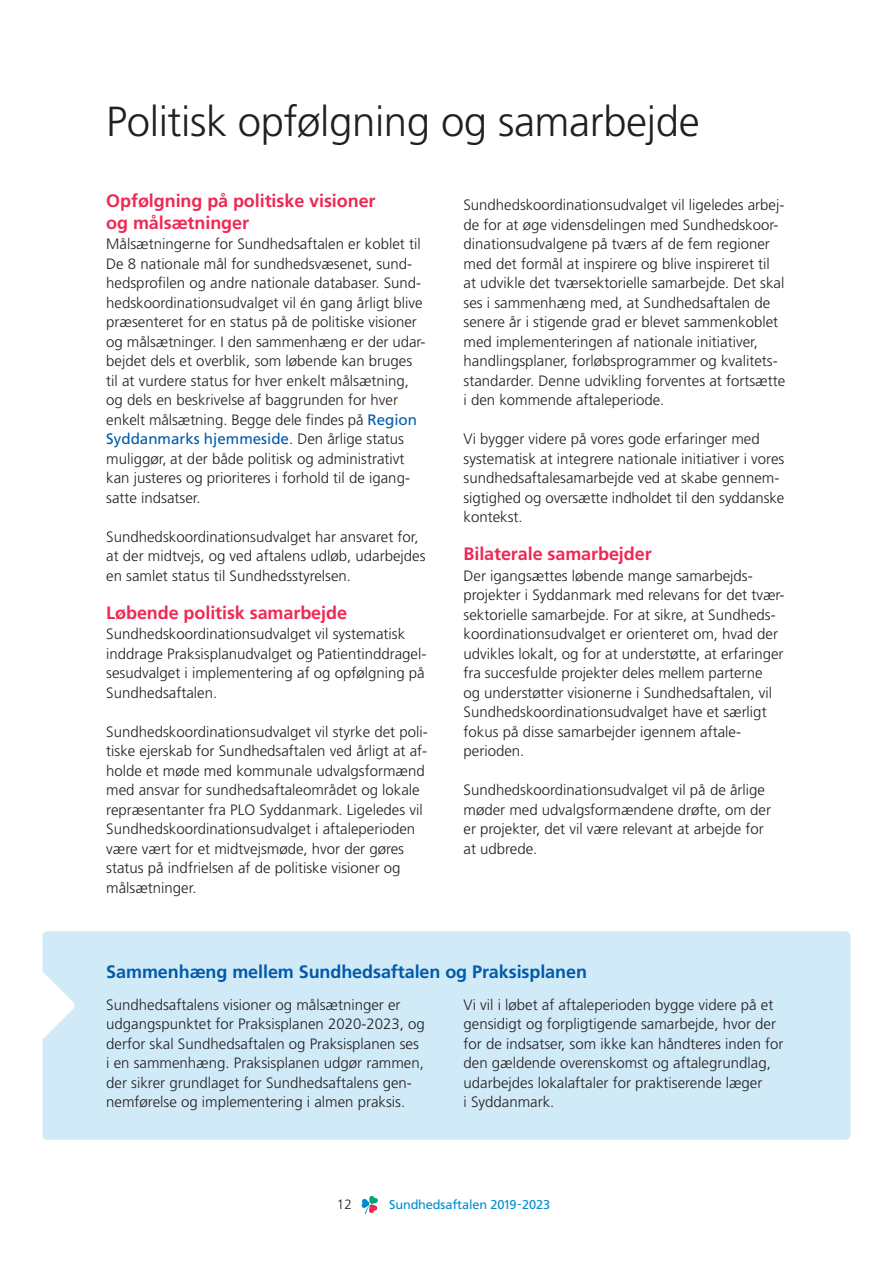
<style>
.page{position:relative;width:893px;height:1263px;background:#fff}
.page>*{position:absolute;margin:0;border:0;box-sizing:border-box;transform-origin:0 0}
.t1{font:300 42px "Frutiger";letter-spacing:-.01em;color:#231f20}
.t2{font:700 18px/21.8px "Frutiger";letter-spacing:-.005em;color:#ee2953}
.t3{font:700 18px "Frutiger";letter-spacing:-.005em;color:#015aaa}
.t4{font:15.15px "Frutiger";color:#015aaa}
.t5{font:300 15px/19.5px "Frutiger";color:#231f20}
.t6{font:300 13.5px "Frutiger";color:#231f20}
.t7{font:12.75px "Frutiger";letter-spacing:-.01em;color:#008cd0}
.s1{font-weight:400;font-size:15.15px;color:#015aaa}
.s2{font-weight:300;font-size:15px;color:#231f20}
</style>
<div class="page">
<svg style="left:361px;top:1196px;width:17px;height:18px"></svg>
<div style="left:43px;top:931px;width:807px;height:209px;background:#d1eaf8;border-radius:4px"></div>
<svg style="left:42px;top:971px;width:33px;height:69px"></svg>
<h1 class="t1" style="left:106px;top:104px;width:595px">Politisk opfølgning og samarbejde</h1>
<p class="t2" style="left:106px;top:191px;width:271px">Opfølgning på politiske visioner og målsætninger</p>
<p class="t5" style="left:106px;top:235px;width:321px">Målsætningerne for Sundhedsaftalen er koblet til De 8 nationale mål for sundhedsvæsenet, sund&shy;hedsprofilen og andre nationale databaser. Sund&shy;hedskoordinationsudvalget vil én gang årligt blive præsenteret for en status på de politiske visioner og målsætninger. I den sammenhæng er der udar&shy;bejdet dels et overblik, som løbende kan bruges til at vurdere status for hver enkelt målsætning, og dels en beskrivelse af baggrunden for hver enkelt målsætning. Begge dele findes på <span class="s1">Region</span></p>
<p class="t4" style="left:106px;top:432px;width:299px">Syddanmarks hjemmeside<span class="s2">. Den årlige status</span></p>
<p class="t5" style="left:106px;top:450px;width:305px">muliggør, at der både politisk og administrativt kan justeres og prioriteres i forhold til de igang&shy;satte indsatser.</p>
<p class="t5" style="left:106px;top:528px;width:321px">Sundhedskoordinationsudvalget har ansvaret for, at der midtvejs, og ved aftalens udløb, udarbejdes en samlet status til Sundhedsstyrelsen.</p>
<p class="t2" style="left:106px;top:603px;width:242px">Løbende politisk samarbejde</p>
<p class="t5" style="left:106px;top:625px;width:322px">Sundhedskoordinationsudvalget vil systematisk inddrage Praksisplanudvalget og Patientinddragel&shy;sesudvalget i implementering af og opfølgning på Sundhedsaftalen.</p>
<p class="t5" style="left:106px;top:723px;width:323px">Sundhedskoordinationsudvalget vil styrke det poli&shy;tiske ejerskab for Sundhedsaftalen ved årligt at af&shy;holde et møde med kommunale udvalgsformænd med ansvar for sundhedsaftaleområdet og lokale repræsentanter fra PLO Syddanmark. Ligeledes vil Sundhedskoordinationsudvalget i aftaleperioden være vært for et midtvejsmøde, hvor der gøres status på indfrielsen af de politiske visioner og målsætninger.</p>
<p class="t5" style="left:463px;top:196px;width:323px">Sundhedskoordinationsudvalget vil ligeledes arbej&shy;de for at øge vidensdelingen med Sundhedskoor&shy;dinationsudvalgene på tværs af de fem regioner med det formål at inspirere og blive inspireret til at udvikle det tværsektorielle samarbejde. Det skal ses i sammenhæng med, at Sundhedsaftalen de senere år i stigende grad er blevet sammenkoblet med implementeringen af nationale initiativer, handlingsplaner, forløbsprogrammer og kvalitets&shy;standarder. Denne udvikling forventes at fortsætte i den kommende aftaleperiode.</p>
<p class="t5" style="left:463px;top:430px;width:322px">Vi bygger videre på vores gode erfaringer med systematisk at integrere nationale initiativer i vores sundhedsaftalesamarbejde ved at skabe gennem&shy;sigtighed og oversætte indholdet til den syddanske kontekst.</p>
<p class="t2" style="left:463px;top:544px;width:190px">Bilaterale samarbejder</p>
<p class="t5" style="left:463px;top:567px;width:323px">Der igangsættes løbende mange samarbejds&shy;projekter i Syddanmark med relevans for det tvær&shy;sektorielle samarbejde. For at sikre, at Sundheds&shy;koordinationsudvalget er orienteret om, hvad der udvikles lokalt, og for at understøtte, at erfaringer fra succesfulde projekter deles mellem parterne<br>og understøtter visionerne i Sundhedsaftalen, vil Sundhedskoordinationsudvalget have et særligt fokus på disse samarbejder igennem aftale&shy;perioden.</p>
<p class="t5" style="left:463px;top:781px;width:309px">Sundhedskoordinationsudvalget vil på de årlige møder med udvalgsformændene drøfte, om der er projekter, det vil være relevant at arbejde for at udbrede.</p>
<p class="t3" style="left:106px;top:964px;width:482px">Sammenhæng mellem Sundhedsaftalen og Praksisplanen</p>
<p class="t5" style="left:106px;top:996px;width:320px">Sundhedsaftalens visioner og målsætninger er udgangspunktet for Praksisplanen 2020-2023, og derfor skal Sundhedsaftalen og Praksisplanen ses i en sammenhæng. Praksisplanen udgør rammen, der sikrer grundlaget for Sundhedsaftalens gen&shy;nemførelse og implementering i almen praksis.</p>
<p class="t5" style="left:463px;top:996px;width:322px">Vi vil i løbet af aftaleperioden bygge videre på et gensidigt og forpligtigende samarbejde, hvor der for de indsatser, som ikke kan håndteres inden for den gældende overenskomst og aftalegrundlag, udarbejdes lokalaftaler for praktiserende læger<br>i Syddanmark.</p>
<p class="t6" style="left:337px;top:1199px;width:17px">12</p>
<p class="t7" style="left:389px;top:1197px;width:163px">Sundhedsaftalen 2019-2023</p>
</div>
